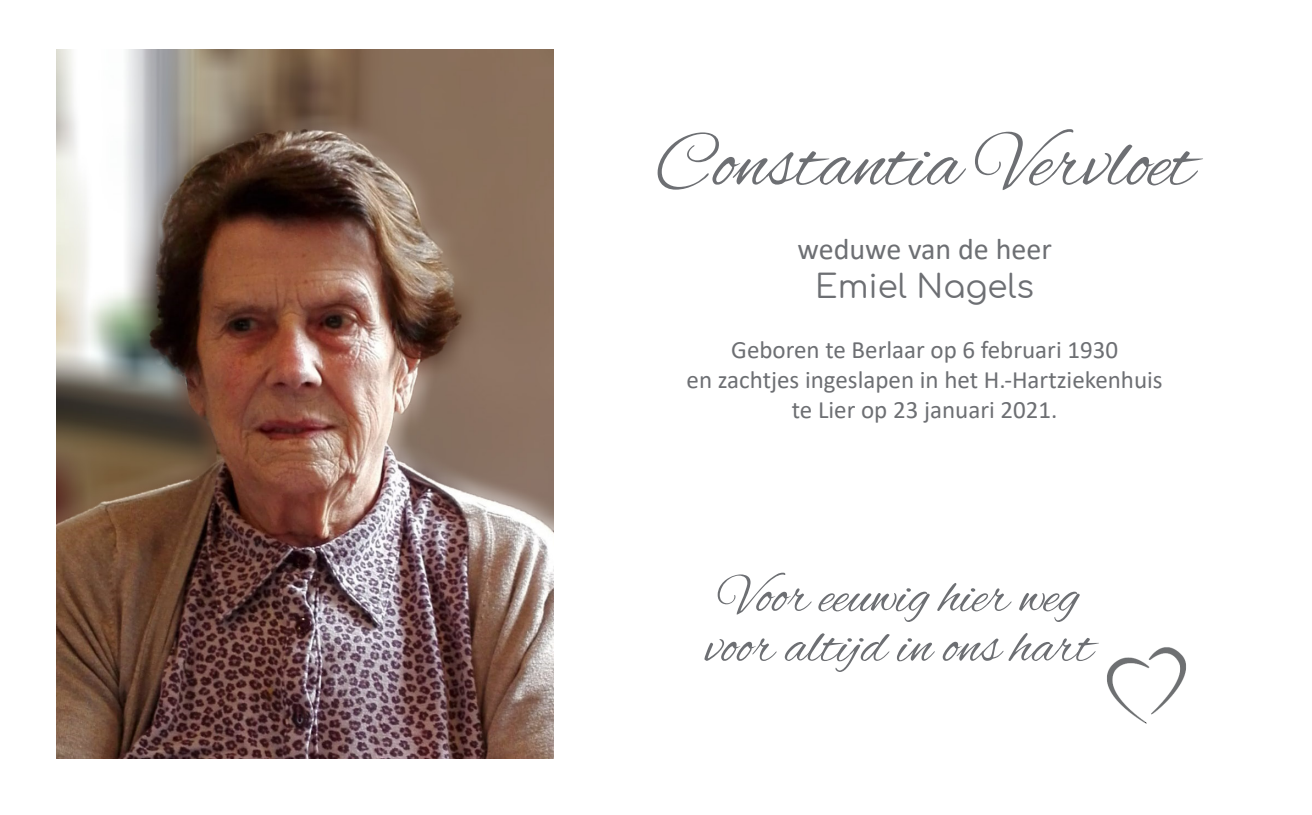
<style>
.page{position:relative;width:1312px;height:815px;background:#fff}
.page>*{position:absolute;margin:0;border:0;box-sizing:border-box;transform-origin:0 0}
.t1{font:80px "Alex Brush";color:#6d6f73}
.t2{font:55px "Alex Brush";color:#6d6f73}
.t3{font:32.5px "Comfortaa";color:#6d6f73}
.t4{font:30px "Calibri";color:#6d6f73}
.t5{font:25px "Calibri";color:#6d6f73}
</style>
<div class="page">
<img style="left:57px;top:50px;width:496px;height:708px">
<img style="left:1107px;top:647px;width:79px;height:77px">
<p class="t1" style="left:655px;top:118px;width:540px">Constantia Vervloet</p>
<p class="t4" style="left:797px;top:229px;width:256px">weduwe van de heer</p>
<p class="t3" style="left:815px;top:257px;width:220px">Emiel Nagels</p>
<p class="t5" style="left:731px;top:333px;width:388px">Geboren te Berlaar op 6 februari 1930</p>
<p class="t5" style="left:686px;top:363px;width:477px">en zachtjes ingeslapen in het H.-Hartziekenhuis</p>
<p class="t5" style="left:791px;top:393px;width:267px">te Lier op 23 januari 2021.</p>
<p class="t2" style="left:718px;top:565px;width:362px">Voor eeuwig hier weg</p>
<p class="t2" style="left:705px;top:615px;width:389px">voor altijd in ons hart</p>
</div>
